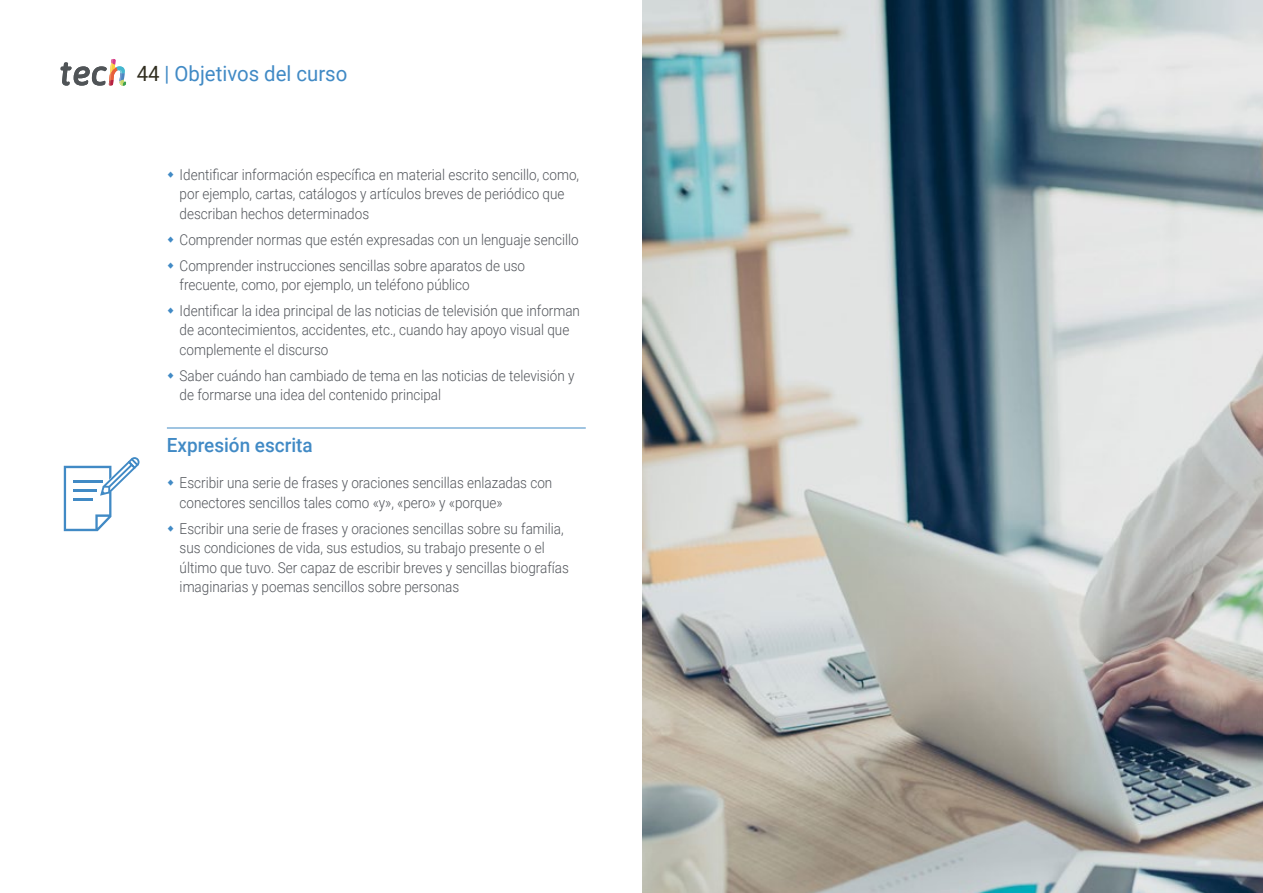
<style>
.page{position:relative;width:1263px;height:893px;background:#fff}
.page>*{position:absolute;margin:0;border:0;box-sizing:border-box;transform-origin:0 0}
.t1{font:21px "Roboto";color:#418ac5}
.t2{font:500 19.5px "Roboto";color:#418ac5}
.t3{font:300 15px/19.5px "Roboto";color:#52555b;scale:.9 1}
.s1{color:#312e20}
</style>
<div class="page">
<svg style="left:64px;top:457px;width:76px;height:74px"></svg>
<hr style="left:73px;top:498px;width:20px;height:3px;background:#418ac5">
<hr style="left:73px;top:480px;width:29px;height:2px;background:#418ac5">
<hr style="left:73px;top:489px;width:23px;height:3px;background:#418ac5">
<img style="left:642px;top:0;width:621px;height:893px">
<hr style="left:167px;top:428px;width:419px;height:1px;background:#418ac5">
<svg style="left:61px;top:59px;width:65px;height:27px"></svg>
<h1 class="t1" style="left:137px;top:59px;width:212px"><span class="s1">44</span> | Objetivos del curso</h1>
<p class="t3" style="left:180px;top:164px;width:445px">Identificar información específica en material escrito sencillo, como, por ejemplo, cartas, catálogos y artículos breves de periódico que describan hechos determinados</p>
<p class="t3" style="left:180px;top:226px;width:445px;line-height:25.8px">Comprender normas que estén expresadas con un lenguaje sencillo<br>Comprender instrucciones sencillas sobre aparatos de uso</p>
<p class="t3" style="left:180px;top:271px;width:446px;line-height:25.8px">frecuente, como, por ejemplo, un teléfono público<br>Identificar la idea principal de las noticias de televisión que informan</p>
<p class="t3" style="left:180px;top:320px;width:434px">de acontecimientos, accidentes, etc., cuando hay apoyo visual que complemente el discurso</p>
<p class="t3" style="left:180px;top:365px;width:440px">Saber cuándo han cambiado de tema en las noticias de televisión y de formarse una idea del contenido principal</p>
<h2 class="t2" style="left:167px;top:431px;width:147px">Expresión escrita</h2>
<p class="t3" style="left:180px;top:473px;width:416px">Escribir una serie de frases y oraciones sencillas enlazadas con conectores sencillos tales como «y», «pero» y «porque»</p>
<p class="t3" style="left:180px;top:518px;width:434px">Escribir una serie de frases y oraciones sencillas sobre su familia, sus condiciones de vida, sus estudios, su trabajo presente o el último que tuvo. Ser capaz de escribir breves y sencillas biografías imaginarias y poemas sencillos sobre personas</p>
</div>
